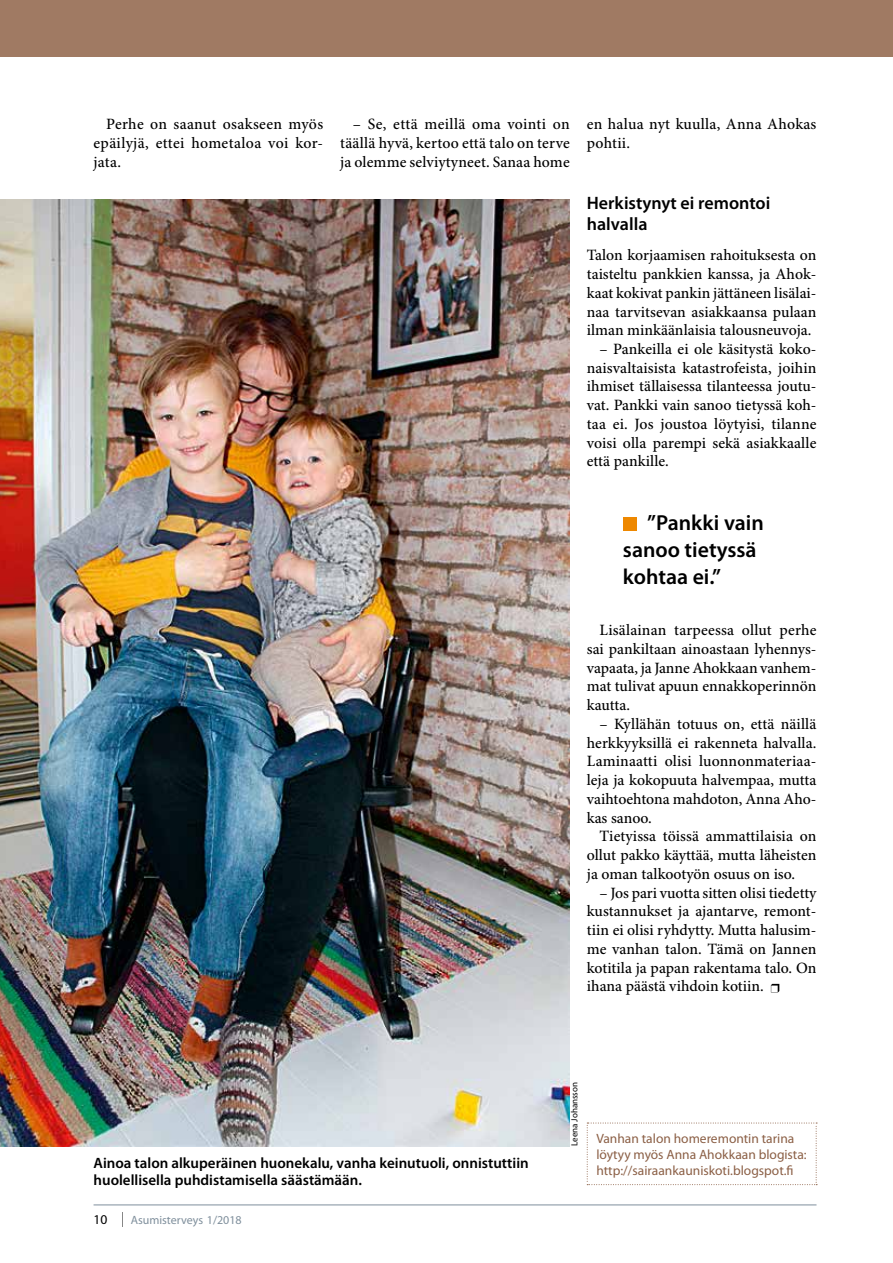
<style>
.page{position:relative;width:893px;height:1263px;background:#fff}
.page>*{position:absolute;margin:0;border:0;box-sizing:border-box;transform-origin:0 0}
.t1{font:600 21.75px/27px "Myriad Pro";color:#000}
.t2{font:600 18px/21px "Myriad Pro";color:#000}
.t3{font:500 15.75px/18.8px "Minion Pro";letter-spacing:.005em;color:#000;text-align:justify}
.t4{font:600 15px/16.5px "Myriad Pro";color:#000}
.t5{font:13.5px/15.8px "Myriad Pro";color:#8b5f45}
.t6{font:13.5px "Myriad Pro";color:#000}
.t7{font:12px "Myriad Pro";color:#7f8f9c}
.t8{font:9px "Myriad Pro";color:#000}
</style>
<div class="page">
<svg style="left:122px;top:1212px;width:1px;height:14px"></svg>
<hr style="left:94px;top:1205px;width:722px;height:1px;background:#7f8f9c">
<img style="left:0;top:199px;width:570px;height:947px">
<div style="left:0;top:0;width:893px;height:56px;background:#a07a63"></div>
<div style="left:623px;top:517px;width:13px;height:13px;background:#e80"></div>
<svg style="left:771px;top:984px;width:8px;height:8px"></svg>
<svg style="left:587px;top:1123px;width:230px;height:62px"></svg>
<p class="t3" style="left:94px;top:115px;width:231px;text-indent:13px">Perhe on saanut osakseen myös epäilyjä, ettei hometaloa voi kor&shy;jata.</p>
<p class="t3" style="left:340px;top:115px;width:231px;text-indent:13px">– Se, että meillä oma vointi on täällä hyvä, kertoo että talo on terve ja olemme selviytyneet. Sanaa home</p>
<p class="t3" style="left:587px;top:115px;width:231px">en halua nyt kuulla, Anna Ahokas pohtii.</p>
<p class="t2" style="left:587px;top:193px;width:185px">Herkistynyt ei remontoi halvalla</p>
<p class="t3" style="left:587px;top:246px;width:231px">Talon korjaamisen rahoituksesta on taisteltu pankkien kanssa, ja Ahok&shy;kaat kokivat pankin jättäneen lisälai&shy;naa tarvitsevan asiakkaansa pulaan ilman minkäänlaisia talousneuvoja.</p>
<p class="t3" style="left:587px;top:340px;width:231px;text-indent:13px">– Pankeilla ei ole käsitystä koko&shy;naisvaltaisista katastrofeista, joihin ihmiset tällaisessa tilanteessa joutu&shy;vat. Pankki vain sanoo tietyssä koh&shy;taa ei. Jos joustoa löytyisi, tilanne voisi olla parempi sekä asiakkaalle että pankille.</p>
<h1 class="t1" style="left:623px;top:510px;width:143px;text-indent:24px">”Pankki vain sanoo tietyssä kohtaa ei.”</h1>
<p class="t3" style="left:587px;top:621px;width:231px;text-indent:13px">Lisälainan tarpeessa ollut perhe sai pankiltaan ainoastaan lyhennys&shy;vapaata, ja Janne Ahokkaan vanhem&shy;mat tulivat apuun ennakkoperinnön kautta.</p>
<p class="t3" style="left:587px;top:715px;width:231px;text-indent:13px">– Kyllähän totuus on, että näillä herkkyyksillä ei rakenneta halvalla.<br>Laminaatti olisi luonnonmateriaa&shy;leja ja kokopuuta halvempaa, mutta vaihtoehtona mahdoton, Anna Aho&shy;kas sanoo.</p>
<p class="t3" style="left:587px;top:828px;width:231px;text-indent:13px">Tietyissa töissä ammattilaisia on ollut pakko käyttää, mutta läheisten ja oman talkootyön osuus on iso.</p>
<p class="t3" style="left:587px;top:884px;width:231px;text-indent:13px">– Jos pari vuotta sitten olisi tiedetty kustannukset ja ajantarve, remont&shy;tiin ei olisi ryhdytty. Mutta halusim&shy;me vanhan talon. Tämä on Jannen kotitila ja papan rakentama talo. On ihana päästä vihdoin kotiin.</p>
<p class="t4" style="left:94px;top:1155px;width:437px">Ainoa talon alkuperäinen huonekalu, vanha keinutuoli, onnistuttiin huolellisella puhdistamisella säästämään.</p>
<p class="t6" style="left:94px;top:1211px;width:15px">10</p>
<p class="t7" style="left:131px;top:1212px;width:112px">Asumisterveys 1/2018</p>
<p class="t8" style="left:569px;top:1146px;width:66px;rotate:-90deg">Leena Johansson</p>
<p class="t5" style="left:596px;top:1131px;width:212px">Vanhan talon homeremontin tarina löytyy myös Anna Ahokkaan blogista: http://sairaankauniskoti.blogspot.fi</p>
</div>
